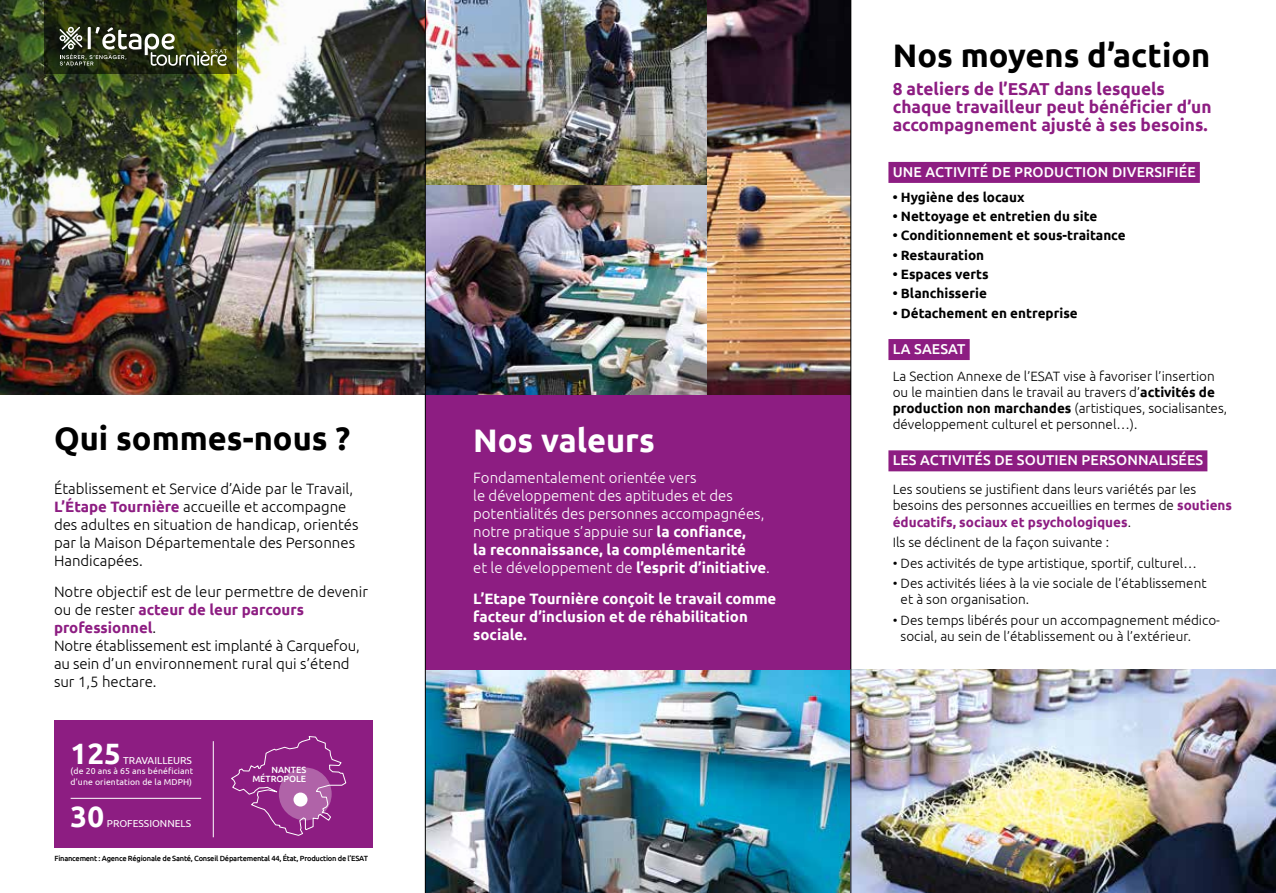
<style>
.page{position:relative;width:1276px;height:893px;background:#fff}
.page>*{position:absolute;margin:0;border:0;box-sizing:border-box;transform-origin:0 0}
.t1{font:700 32.55px "Ubuntu";color:#000}
.t2{font:700 32.55px "Ubuntu";color:#fff}
.t3{font:700 29.4px "Ubuntu";color:#fff}
.t4{font:700 17.25px/18px "Ubuntu";color:#8d1d82}
.t5{font:300 15px/18px "Ubuntu";color:#000}
.t6{font:300 15px/18px "Ubuntu";color:#fff}
.t7{font:700 15px/18px "Ubuntu";color:#fff}
.t8{font:500 14.25px "Ubuntu";letter-spacing:.01em;color:#fff}
.t9{font:300 13.5px/16.2px "Ubuntu";color:#000}
.t10{font:700 13.5px "Ubuntu";color:#000}
.t11{font:10.2px "Ubuntu";color:#fff}
.t12{font:500 9px/9px "Ubuntu";color:#fff;text-align:right}
.t13{font:8.7px/10.4px "Ubuntu";letter-spacing:.01em;color:#fff}
.t14{font:500 7.5px "Ubuntu";letter-spacing:-.03em;color:#000}
.s1{font-weight:700;color:#8d1d82}
.s2{font-weight:700}
</style>
<div class="page">
<img style="left:0;top:0;width:850px;height:394px">
<img style="left:426px;top:670px;width:850px;height:223px">
<div style="left:54px;top:721px;width:318px;height:127px;background:#8d1d82"></div>
<div style="left:425px;top:394px;width:425px;height:276px;background:#8d1d82"></div>
<svg style="left:45px;top:0;width:192px;height:74px;background:#242d0f"></svg>
<hr style="left:213px;top:741px;width:1px;height:96px;background:#fff">
<div style="left:888px;top:162px;width:311px;height:21px;background:#8d1d82"></div>
<div style="left:888px;top:339px;width:81px;height:21px;background:#8d1d82"></div>
<div style="left:888px;top:450px;width:319px;height:21px;background:#8d1d82"></div>
<svg style="left:231px;top:736px;width:116px;height:100px"></svg>
<svg style="left:279px;top:768px;width:53px;height:52px;background:#b771b0"></svg>
<hr style="left:71px;top:798px;width:130px;height:1px;background:#fff">
<svg style="left:59px;top:27px;width:168px;height:38px;background:#555c42"></svg>
<hr style="left:425px;top:0;width:1px;height:893px;background:#000">
<hr style="left:850px;top:0;width:1px;height:893px;background:#000">
<h1 class="t1" style="left:54px;top:419px;width:298px">Qui sommes-nous ?</h1>
<p class="t5" style="left:54px;top:479px;width:306px">Établissement et Service d’Aide par le Travail, <span class="s1">L’Étape Tournière</span> accueille et accompagne des adultes en situation de handicap, orientés par la Maison Départementale des Personnes Handicapées.</p>
<p class="t5" style="left:54px;top:582px;width:315px">Notre objectif est de leur permettre de devenir ou de rester <span class="s1">acteur de leur parcours professionnel</span>.<br>Notre établissement est implanté à Carquefou, au sein d’un environnement rural qui s’étend sur 1,5 hectare.</p>
<h2 class="t3" style="left:71px;top:736px;width:52px">125</h2>
<p class="t11" style="left:123px;top:754px;width:70px">TRAVAILLEURS</p>
<p class="t13" style="left:71px;top:766px;width:124px">(de 20 ans à 65 ans bénéficiant d’une orientation de la MDPH)</p>
<h2 class="t3" style="left:71px;top:799px;width:35px">30</h2>
<p class="t11" style="left:107px;top:817px;width:86px">PROFESSIONNELS</p>
<p class="t12" style="left:252px;top:765px;width:55px">NANTES<br>MÉTROPOLE</p>
<p class="t14" style="left:54px;top:854px;width:315px">Financement : Agence Régionale de Santé, Conseil Départemental 44, État, Production de l’ESAT</p>
<h1 class="t2" style="left:473px;top:420px;width:183px">Nos valeurs</h1>
<p class="t6" style="left:473px;top:468px;width:298px">Fondamentalement orientée vers<br>le développement des aptitudes et des potentialités des personnes accompagnées, notre pratique s’appuie sur <span class="s2">la confiance,<br>la reconnaissance, la complémentarité<br></span>et le développement de <span class="s2">l’esprit d’initiative</span>.</p>
<p class="t7" style="left:473px;top:589px;width:305px">L’Etape Tournière conçoit le travail comme facteur d’inclusion et de réhabilitation sociale.</p>
<h1 class="t1" style="left:892px;top:36px;width:319px">Nos moyens d’action</h1>
<p class="t4" style="left:892px;top:80px;width:320px">8 ateliers de l’ESAT dans lesquels chaque travailleur peut bénéficier d’un accompagnement ajusté à ses besoins.</p>
<p class="t8" style="left:892px;top:163px;width:304px">UNE ACTIVITÉ DE PRODUCTION DIVERSIFIÉE</p>
<p class="t10" style="left:892px;top:189px;width:133px">• Hygiène des locaux</p>
<p class="t10" style="left:892px;top:208px;width:206px">• Nettoyage et entretien du site</p>
<p class="t10" style="left:892px;top:227px;width:234px">• Conditionnement et sous-traitance</p>
<p class="t10" style="left:892px;top:247px;width:93px">• Restauration</p>
<p class="t10" style="left:892px;top:266px;width:97px">• Espaces verts</p>
<p class="t10" style="left:892px;top:285px;width:96px">• Blanchisserie</p>
<p class="t10" style="left:892px;top:305px;width:187px">• Détachement en entreprise</p>
<p class="t8" style="left:892px;top:340px;width:74px">LA SAESAT</p>
<p class="t9" style="left:892px;top:367px;width:336px">La Section Annexe de l’ESAT vise à favoriser l’insertion ou le maintien dans le travail au travers d’<span class="s2">activités de production non marchandes</span> (artistiques, socialisantes, développement culturel et personnel…).</p>
<p class="t8" style="left:892px;top:451px;width:312px">LES ACTIVITÉS DE SOUTIEN PERSONNALISÉES</p>
<p class="t9" style="left:892px;top:481px;width:341px">Les soutiens se justifient dans leurs variétés par les besoins des personnes accueillies en termes de <span class="s1">soutiens éducatifs, sociaux et psychologiques</span>.</p>
<p class="t9" style="left:892px;top:534px;width:218px">Ils se déclinent de la façon suivante :</p>
<p class="t9" style="left:892px;top:554px;width:306px">• Des activités de type artistique, sportif, culturel…</p>
<p class="t9" style="left:900px;top:575px;width:307px;text-indent:-8px">• Des activités liées à la vie sociale de l’établissement et à son organisation.</p>
<p class="t9" style="left:900px;top:611px;width:321px;text-indent:-8px">• Des temps libérés pour un accompagnement médico&shy;social, au sein de l’établissement ou à l’extérieur.</p>
</div>
